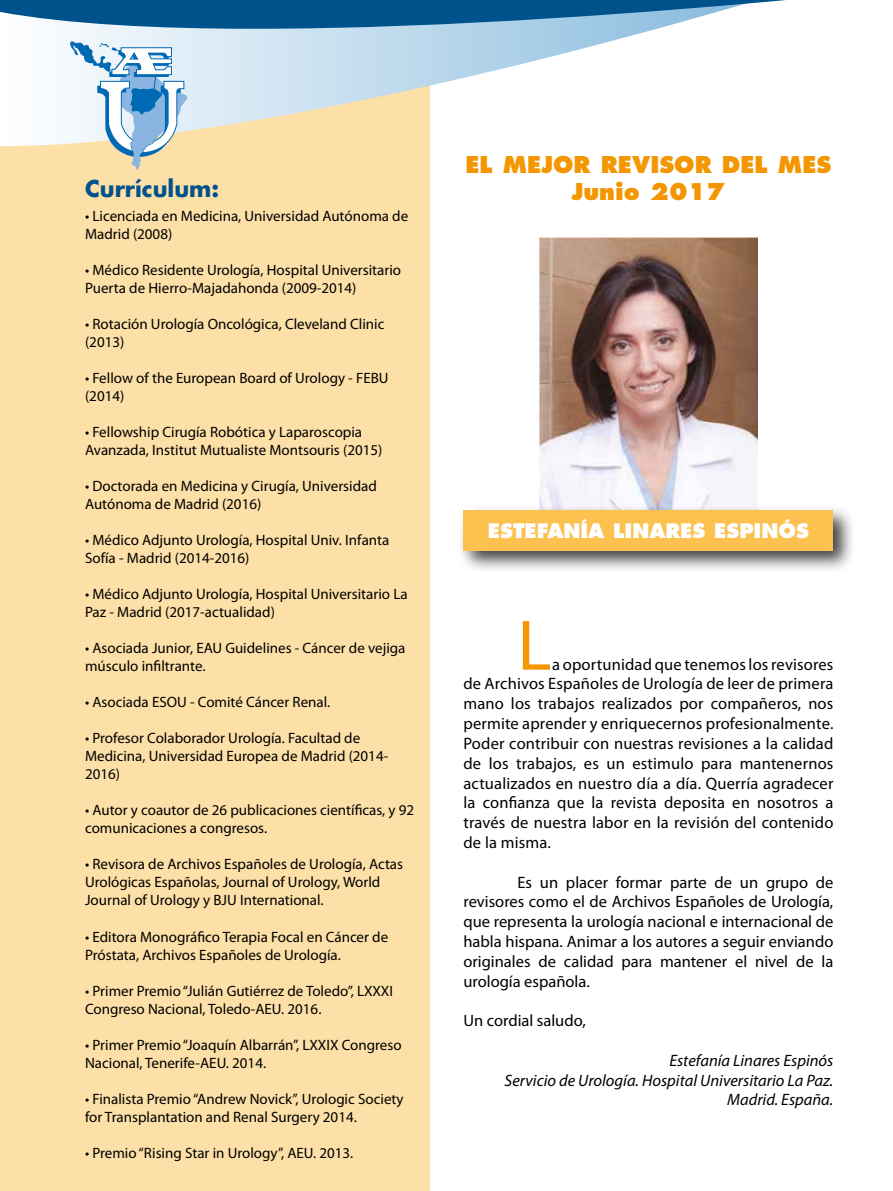
<style>
.page{position:relative;width:893px;height:1191px;background:#fff}
.page>*{position:absolute;margin:0;border:0;box-sizing:border-box;transform-origin:0 0}
.t1{font:72px "Myriad Pro";color:#f49600}
.t2{font:800 22.5px/27px "Futura";color:#f49600;text-align:center}
.t3{font:700 22.5px "Futura";color:#00528c}
.t4{font:800 19.5px "Futura";color:#fff}
.t5{font:16.5px/19.8px "Myriad Pro";color:#000;text-align:justify}
.t6{font:italic 16.5px/19.8px "Myriad Pro";color:#000;text-align:right}
.t7{font:15px/18px "Myriad Pro";color:#000}
</style>
<div class="page">
<img style="left:539px;top:238px;width:218px;height:266px">
<div style="left:0;top:0;width:429px;height:1191px;background:#fde0a7"></div>
<div style="left:458px;top:504px;width:398px;height:69px;background:#000;opacity:.75"></div>
<div style="left:464px;top:510px;width:369px;height:40px;background:#fcc14f"></div>
<svg style="left:0;top:61px;width:533px;height:85px"></svg>
<svg style="left:0;top:0;width:786px;height:61px"></svg>
<svg style="left:70px;top:41px;width:117px;height:129px"></svg>
<h2 class="t3" style="left:85px;top:173px;width:136px">Currículum:</h2>
<p class="t7" style="left:85px;top:207px;width:325px">• Licenciada en Medicina, Universidad Autónoma de<br>Madrid (2008)</p>
<p class="t7" style="left:85px;top:261px;width:318px">• Médico Residente Urología, Hospital Universitario<br>Puerta de Hierro-Majadahonda (2009-2014)</p>
<p class="t7" style="left:85px;top:315px;width:301px">• Rotación Urología Oncológica, Cleveland Clinic (2013)</p>
<p class="t7" style="left:85px;top:369px;width:305px">• Fellow of the European Board of Urology - FEBU (2014)</p>
<p class="t7" style="left:85px;top:423px;width:299px">• Fellowship Cirugía Robótica y Laparoscopia<br>Avanzada, Institut Mutualiste Montsouris (2015)</p>
<p class="t7" style="left:85px;top:477px;width:293px">• Doctorada en Medicina y Cirugía, Universidad<br>Autónoma de Madrid (2016)</p>
<p class="t7" style="left:85px;top:531px;width:306px">• Médico Adjunto Urología, Hospital Univ. Infanta<br>Sofía - Madrid (2014-2016)</p>
<p class="t7" style="left:85px;top:585px;width:324px">• Médico Adjunto Urología, Hospital Universitario La<br>Paz - Madrid (2017-actualidad)</p>
<p class="t7" style="left:85px;top:639px;width:322px">• Asociada Junior, EAU Guidelines - Cáncer de vejiga músculo infiltrante.</p>
<p class="t7" style="left:85px;top:693px;width:247px">• Asociada ESOU - Comité Cáncer Renal.</p>
<p class="t7" style="left:85px;top:729px;width:305px">• Profesor Colaborador Urología. Facultad de<br>Medicina, Universidad Europea de Madrid (2014-<br>2016)</p>
<p class="t7" style="left:85px;top:801px;width:331px">• Autor y coautor de 26 publicaciones científicas, y 92 comunicaciones a congresos.</p>
<p class="t7" style="left:85px;top:855px;width:320px">• Revisora de Archivos Españoles de Urología, Actas<br>Urológicas Españolas, Journal of Urology, World<br>Journal of Urology y BJU International.</p>
<p class="t7" style="left:85px;top:927px;width:305px">• Editora Monográfico Terapia Focal en Cáncer de<br>Próstata, Archivos Españoles de Urología.</p>
<p class="t7" style="left:85px;top:981px;width:310px">• Primer Premio “Julián Gutiérrez de Toledo”, LXXXI<br>Congreso Nacional, Toledo-AEU. 2016.</p>
<p class="t7" style="left:85px;top:1035px;width:318px">• Primer Premio “Joaquín Albarrán”, LXXIX Congreso<br>Nacional, Tenerife-AEU. 2014.</p>
<p class="t7" style="left:85px;top:1089px;width:320px">• Finalista Premio “Andrew Novick”, Urologic Society for Transplantation and Renal Surgery 2014.</p>
<p class="t7" style="left:85px;top:1143px;width:270px">• Premio “Rising Star in Urology”, AEU. 2013.</p>
<h2 class="t2" style="left:466px;top:151px;width:367px">EL MEJOR REVISOR DEL MES<br>Junio 2017</h2>
<h3 class="t4" style="left:488px;top:518px;width:323px">ESTEFANÍA LINARES ESPINÓS</h3>
<h1 class="t1" style="left:517px;top:606px;width:35px">L</h1>
<p class="t5" style="left:463px;top:654px;width:371px;text-indent:89px">a oportunidad que tenemos los revisores de Archivos Españoles de Urología de leer de primera mano los trabajos realizados por compañeros, nos permite aprender y enriquecernos profesionalmente.<br>Poder contribuir con nuestras revisiones a la calidad de los trabajos, es un estimulo para mantenernos actualizados en nuestro día a día. Querría agradecer la confianza que la revista deposita en nosotros a través de nuestra labor en la revisión del contenido de la misma.</p>
<p class="t5" style="left:463px;top:872px;width:371px;text-indent:54px">Es un placer formar parte de un grupo de revisores como el de Archivos Españoles de Urología, que representa la urología nacional e internacional de habla hispana. Animar a los autores a seguir enviando originales de calidad para mantener el nivel de la urología española.</p>
<p class="t5" style="left:463px;top:1011px;width:124px">Un cordial saludo,</p>
<p class="t6" style="left:504px;top:1050px;width:330px">Estefanía Linares Espinós<br>Servicio de Urología. Hospital Universitario La Paz.<br>Madrid. España.</p>
</div>
